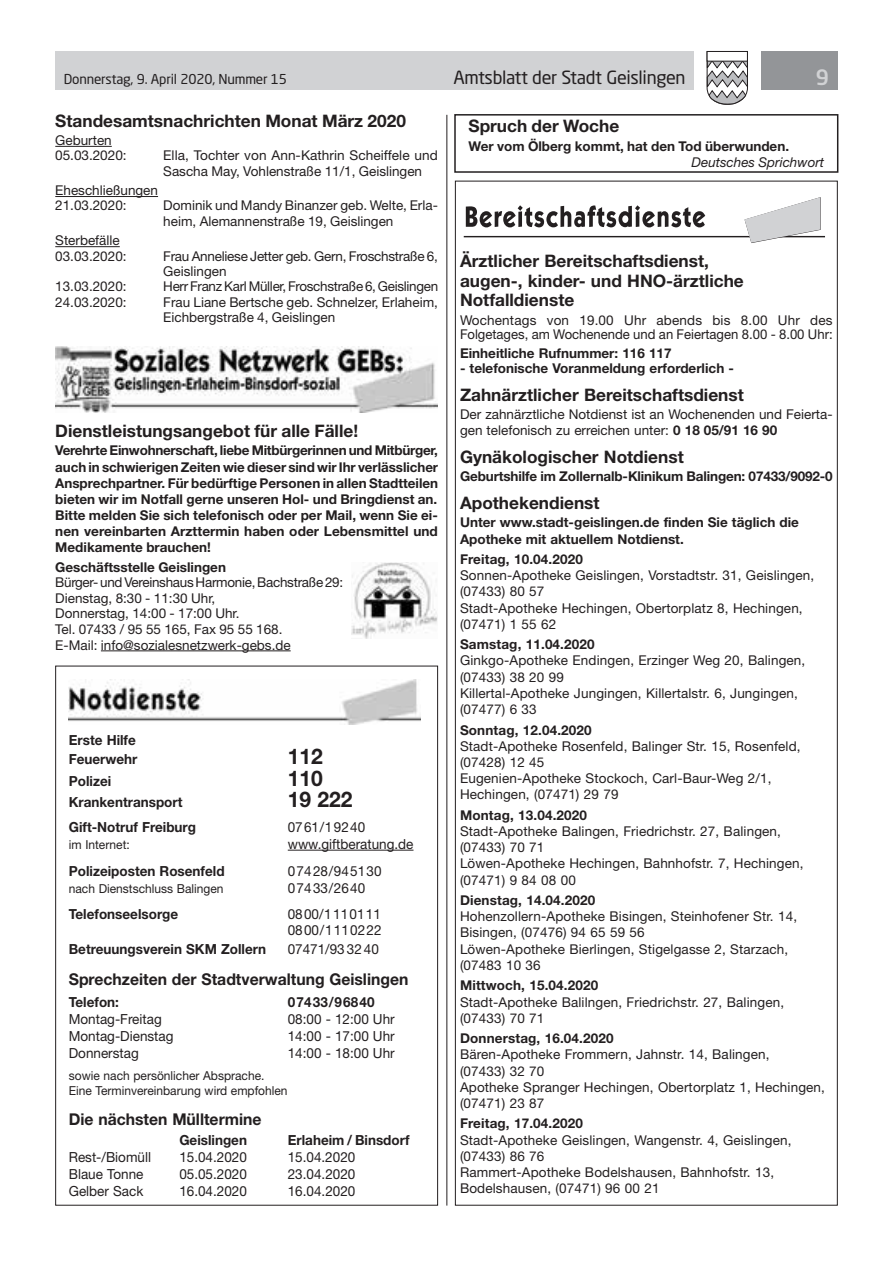
<style>
.page{position:relative;width:893px;height:1263px;background:#fff}
.page>*{position:absolute;margin:0;border:0;box-sizing:border-box;transform-origin:0 0}
.t1{font:700 21.6px "Helvetica Neue LT Std";color:#231f20}
.t2{font:500 21px "Neo Sans Std";color:#d1d2d4}
.t3{font:18px "Neo Sans Std";letter-spacing:-.02em;color:#231f20}
.t4{font:700 17.25px/19.2px "Helvetica Neue LT Std";color:#231f20}
.t5{font:700 16.2px "Helvetica Neue LT Std";color:#231f20}
.t6{font:13.95px/15.5px "Helvetica Neue LT Std";color:#231f20}
.t7{font:700 13.95px/19.5px "Helvetica Neue LT Std";color:#231f20}
.t8{font:700 13.95px "Helvetica Neue LT Std";letter-spacing:.05em;color:#231f20}
.t9{font:13.5px/16.2px "Helvetica Neue LT Std";letter-spacing:.01em;color:#231f20}
.t10{font:700 13.5px/16px "Helvetica Neue LT Std";color:#231f20;text-align:justify}
.t11{font:13.5px/15.3px "Helvetica Neue LT Std";letter-spacing:-.02em;color:#231f20}
.t12{font:13.5px "Neo Sans Std";letter-spacing:-.015em;color:#231f20}
.t13{font:italic 13.5px "Helvetica Neue LT Std";color:#231f20}
.t14{font:12.3px/15.5px "Helvetica Neue LT Std";color:#231f20}
.s1{font-weight:700}
</style>
<div class="page">
<div style="left:55px;top:51px;width:639px;height:38px;background:#d1d2d4"></div>
<div style="left:761px;top:51px;width:77px;height:38px;background:#939598"></div>
<svg style="left:706px;top:51px;width:42px;height:54px"></svg>
<div style="left:707px;top:51px;width:41px;height:10px;background:#fff;border:1px solid #231f20"></div>
<hr style="left:446px;top:115px;width:1px;height:1090px;background:#231f20">
<hr style="left:55px;top:146px;width:57px;height:1px;background:#231f20">
<hr style="left:55px;top:196px;width:103px;height:1px;background:#231f20">
<hr style="left:55px;top:246px;width:65px;height:1px;background:#231f20">
<hr style="left:101px;top:650px;width:190px;height:1px;background:#231f20">
<img style="left:55px;top:347px;width:383px;height:65px">
<img style="left:352px;top:562px;width:86px;height:77px">
<hr style="left:288px;top:850px;width:125px;height:1px;background:#231f20">
<img style="left:68px;top:679px;width:353px;height:45px">
<div style="left:454px;top:114px;width:384px;height:59px;border:2px solid #231f20"></div>
<hr style="left:464px;top:236px;width:361px;height:1px;background:#231f20">
<svg style="left:744px;top:197px;width:77px;height:46px"></svg>
<svg style="left:466px;top:205px;width:239px;height:22px"></svg>
<p class="t12" style="left:64px;top:71px;width:225px">Donnerstag, 9. April 2020, Nummer 15</p>
<h3 class="t3" style="left:453px;top:66px;width:234px">Amtsblatt der Stadt Geislingen</h3>
<h2 class="t2" style="left:816px;top:64px;width:15px">9</h2>
<p class="t4" style="left:55px;top:111px;width:352px">Standesamtsnachrichten Monat März 2020</p>
<p class="t9" style="left:55px;top:132px;width:73px;line-height:15.3px">Geburten<br>05.03.2020:</p>
<p class="t4" style="left:468px;top:116px;width:152px">Spruch der Woche</p>
<p class="t10" style="left:468px;top:137px;width:322px">Wer vom Ölberg kommt, hat den Tod überwunden.</p>
<p class="t13" style="left:692px;top:154px;width:134px">Deutsches Sprichwort</p>
<p class="t9" style="left:163px;top:148px;width:276px;line-height:15.3px">Ella, Tochter von Ann-Kathrin Scheiffele und<br>Sascha May, Vohlenstraße 11/1, Geislingen</p>
<p class="t9" style="left:55px;top:183px;width:104px;line-height:15.3px">Eheschließungen<br>21.03.2020:</p>
<p class="t9" style="left:163px;top:198px;width:276px;line-height:15.3px">Dominik und Mandy Binanzer geb. Welte, Erla&shy;heim, Alemannenstraße 19, Geislingen</p>
<p class="t9" style="left:55px;top:233px;width:73px;line-height:15.3px">Sterbefälle<br>03.03.2020:</p>
<p class="t11" style="left:163px;top:248px;width:276px">Frau Anneliese Jetter geb. Gern, Froschstraße 6,<br>Geislingen</p>
<p class="t9" style="left:55px;top:278px;width:73px">13.03.2020:</p>
<p class="t11" style="left:163px;top:279px;width:276px">Herr Franz Karl Müller, Froschstraße 6, Geislingen</p>
<p class="t9" style="left:55px;top:293px;width:73px">24.03.2020:</p>
<p class="t9" style="left:163px;top:294px;width:276px;line-height:15.3px">Frau Liane Bertsche geb. Schnelzer, Erlaheim,<br>Eichbergstraße 4, Geislingen</p>
<p class="t4" style="left:55px;top:421px;width:304px">Dienstleistungsangebot für alle Fälle!</p>
<p class="t10" style="left:55px;top:442px;width:384px">Verehrte Einwohnerschaft, liebe Mitbürgerinnen und Mitbürger, auch in schwierigen Zeiten wie dieser sind wir Ihr verlässlicher Ansprechpartner. Für bedürftige Personen in allen Stadtteilen bieten wir im Notfall gerne unseren Hol- und Bringdienst an.<br>Bitte melden Sie sich telefonisch oder per Mail, wenn Sie ei&shy;nen vereinbarten Arzttermin haben oder Lebensmittel und Medikamente brauchen!</p>
<p class="t10" style="left:55px;top:559px;width:172px">Geschäftsstelle Geislingen</p>
<p class="t9" style="left:55px;top:575px;width:289px;line-height:15.6px">Bürger- und Vereinshaus Harmonie, Bachstraße 29:<br>Dienstag, 8:30 - 11:30 Uhr,<br>Donnerstag, 14:00 - 17:00 Uhr.<br>Tel. 07433 / 95 55 165, Fax 95 55 168.<br>E-Mail: info@sozialesnetzwerk-gebs.de</p>
<p class="t7" style="left:69px;top:730px;width:70px">Erste Hilfe<br>Feuerwehr</p>
<h1 class="t1" style="left:288px;top:743px;width:37px">112</h1>
<p class="t7" style="left:69px;top:770px;width:44px">Polizei</p>
<h1 class="t1" style="left:288px;top:764px;width:37px">110</h1>
<p class="t7" style="left:69px;top:792px;width:115px">Krankentransport</p>
<h1 class="t1" style="left:288px;top:786px;width:66px">19 222</h1>
<p class="t7" style="left:69px;top:817px;width:129px">Gift-Notruf Freiburg</p>
<p class="t6" style="left:288px;top:819px;width:79px">0761/19240</p>
<p class="t14" style="left:69px;top:836px;width:63px">im Internet:</p>
<p class="t6" style="left:288px;top:836px;width:127px">www.giftberatung.de</p>
<p class="t7" style="left:69px;top:861px;width:157px">Polizeiposten Rosenfeld</p>
<p class="t6" style="left:288px;top:863px;width:95px">07428/945130</p>
<p class="t14" style="left:69px;top:880px;width:156px">nach Dienstschluss Balingen</p>
<p class="t6" style="left:288px;top:880px;width:79px">07433/2640</p>
<p class="t7" style="left:69px;top:904px;width:111px">Telefonseelsorge</p>
<p class="t6" style="left:288px;top:906px;width:95px">0800/1110111<br>0800/1110222</p>
<p class="t7" style="left:69px;top:939px;width:199px">Betreuungsverein SKM Zollern</p>
<p class="t6" style="left:288px;top:941px;width:93px">07471/93 32 40</p>
<p class="t5" style="left:69px;top:969px;width:341px">Sprechzeiten der Stadtverwaltung Geislingen</p>
<p class="t7" style="left:69px;top:991px;width:52px">Telefon:</p>
<p class="t8" style="left:288px;top:993px;width:88px">07433/96840</p>
<p class="t6" style="left:69px;top:1011px;width:95px">Montag-Freitag</p>
<p class="t6" style="left:288px;top:1011px;width:108px">08:00 - 12:00 Uhr</p>
<p class="t6" style="left:69px;top:1028px;width:106px">Montag-Dienstag</p>
<p class="t6" style="left:288px;top:1028px;width:108px">14:00 - 17:00 Uhr</p>
<p class="t6" style="left:69px;top:1045px;width:72px">Donnerstag</p>
<p class="t6" style="left:288px;top:1045px;width:108px">14:00 - 18:00 Uhr</p>
<p class="t14" style="left:69px;top:1067px;width:220px">sowie nach persönlicher Absprache.<br>Eine Terminvereinbarung wird empfohlen</p>
<p class="t5" style="left:69px;top:1109px;width:194px">Die nächsten Mülltermine</p>
<p class="t7" style="left:179px;top:1130px;width:69px">Geislingen</p>
<p class="t7" style="left:288px;top:1130px;width:123px">Erlaheim / Binsdorf</p>
<p class="t6" style="left:69px;top:1149px;width:84px">Rest-/Biomüll</p>
<p class="t6" style="left:179px;top:1149px;width:69px">15.04.2020</p>
<p class="t6" style="left:288px;top:1149px;width:69px">15.04.2020</p>
<p class="t6" style="left:69px;top:1166px;width:76px">Blaue Tonne</p>
<p class="t6" style="left:179px;top:1166px;width:69px">05.05.2020</p>
<p class="t6" style="left:288px;top:1166px;width:69px">23.04.2020</p>
<p class="t6" style="left:69px;top:1183px;width:76px">Gelber Sack</p>
<p class="t6" style="left:179px;top:1183px;width:69px">16.04.2020</p>
<p class="t6" style="left:288px;top:1183px;width:69px">16.04.2020</p>
<p class="t4" style="left:460px;top:251px;width:285px">Ärztlicher Bereitschaftsdienst, augen-, kinder- und HNO-ärztliche<br>Notfalldienste</p>
<p class="t9" style="left:460px;top:312px;width:374px;line-height:14.7px">Wochentags von 19.00 Uhr abends bis 8.00 Uhr des<br>Folgetages, am Wochenende und an Feiertagen 8.00 - 8.00 Uhr:</p>
<p class="t10" style="left:460px;top:345px;width:213px">Einheitliche Rufnummer: 116 117</p>
<p class="t10" style="left:460px;top:360px;width:275px">- telefonische Voranmeldung erforderlich -</p>
<p class="t4" style="left:460px;top:385px;width:285px">Zahnärztlicher Bereitschaftsdienst</p>
<p class="t9" style="left:460px;top:406px;width:374px">Der zahnärztliche Notdienst ist an Wochenenden und Feierta&shy;gen telefonisch zu erreichen unter: <span class="s1">0 18 05/91 16 90</span></p>
<p class="t4" style="left:460px;top:447px;width:225px">Gynäkologischer Notdienst</p>
<p class="t10" style="left:460px;top:468px;width:374px">Geburtshilfe im Zollernalb-Klinikum Balingen: 07433/9092-0</p>
<p class="t4" style="left:460px;top:493px;width:141px">Apothekendienst</p>
<p class="t10" style="left:460px;top:514px;width:341px">Unter www.stadt-geislingen.de finden Sie täglich die<br>Apotheke mit aktuellem Notdienst.</p>
<p class="t10" style="left:460px;top:551px;width:124px">Freitag, 10.04.2020</p>
<p class="t9" style="left:460px;top:567px;width:356px">Sonnen-Apotheke Geislingen, Vorstadtstr. 31, Geislingen, (07433) 80 57<br>Stadt-Apotheke Hechingen, Obertorplatz 8, Hechingen, (07471) 1 55 62</p>
<p class="t10" style="left:460px;top:636px;width:136px">Samstag, 11.04.2020</p>
<p class="t9" style="left:460px;top:652px;width:347px">Ginkgo-Apotheke Endingen, Erzinger Weg 20, Balingen, (07433) 38 20 99<br>Killertal-Apotheke Jungingen, Killertalstr. 6, Jungingen, (07477) 6 33</p>
<p class="t10" style="left:460px;top:721px;width:133px">Sonntag, 12.04.2020</p>
<p class="t9" style="left:460px;top:738px;width:342px">Stadt-Apotheke Rosenfeld, Balinger Str. 15, Rosenfeld, (07428) 12 45<br>Eugenien-Apotheke Stockoch, Carl-Baur-Weg 2/1, Hechingen, (07471) 29 79</p>
<p class="t10" style="left:460px;top:807px;width:128px">Montag, 13.04.2020</p>
<p class="t9" style="left:460px;top:823px;width:345px">Stadt-Apotheke Balingen, Friedrichstr. 27, Balingen, (07433) 70 71<br>Löwen-Apotheke Hechingen, Bahnhofstr. 7, Hechingen, (07471) 9 84 08 00</p>
<p class="t10" style="left:460px;top:892px;width:137px">Dienstag, 14.04.2020</p>
<p class="t9" style="left:460px;top:908px;width:339px">Hohenzollern-Apotheke Bisingen, Steinhofener Str. 14, Bisingen, (07476) 94 65 59 56<br>Löwen-Apotheke Bierlingen, Stigelgasse 2, Starzach, (07483 10 36</p>
<p class="t10" style="left:460px;top:977px;width:140px">Mittwoch, 15.04.2020</p>
<p class="t9" style="left:460px;top:993px;width:326px">Stadt-Apotheke Balilngen, Friedrichstr. 27, Balingen, (07433) 70 71</p>
<p class="t10" style="left:460px;top:1030px;width:155px">Donnerstag, 16.04.2020</p>
<p class="t9" style="left:460px;top:1046px;width:366px">Bären-Apotheke Frommern, Jahnstr. 14, Balingen,<br>(07433) 32 70<br>Apotheke Spranger Hechingen, Obertorplatz 1, Hechingen, (07471) 23 87</p>
<p class="t10" style="left:460px;top:1115px;width:124px">Freitag, 17.04.2020</p>
<p class="t9" style="left:460px;top:1131px;width:333px">Stadt-Apotheke Geislingen, Wangenstr. 4, Geislingen, (07433) 86 76<br>Rammert-Apotheke Bodelshausen, Bahnhofstr. 13, Bodelshausen, (07471) 96 00 21</p>
</div>
